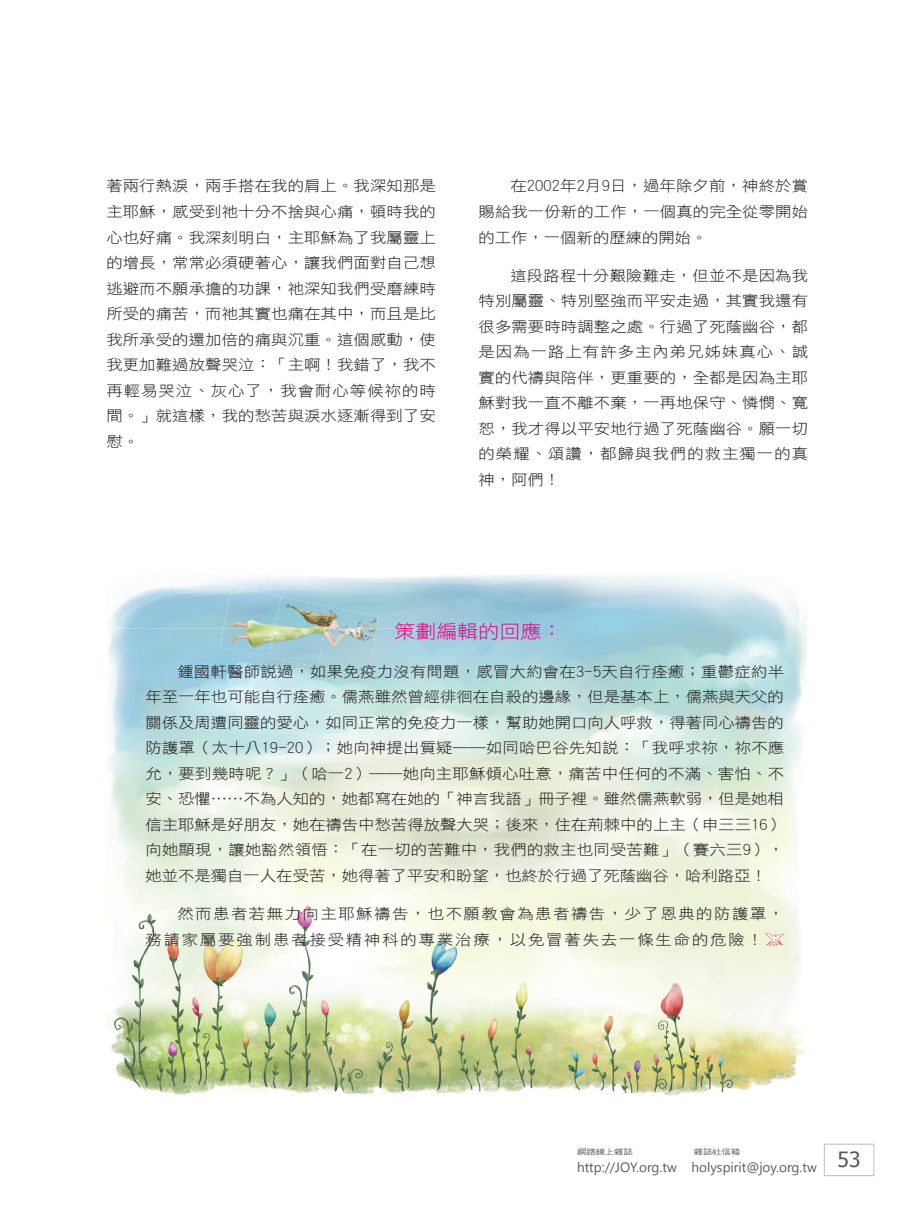
<style>
.page{position:relative;width:906px;height:1217px;background:#fff}
.page>*{position:absolute;margin:0;border:0;box-sizing:border-box;transform-origin:0 0}
.t1{font:18.9px "DF Hei W3 WIN BF";color:#ed028c;scale:1.11 1}
.t2{font:14.7px/25.5px "DF Hei W3 WIN BF";letter-spacing:.01em;color:#231f20;text-align:justify;scale:1.11 1}
.t3{font:14.7px/25.5px "DF Hei W3 WIN BF";letter-spacing:.115em;color:#231f20;scale:1.11 1}
.t4{font:13.5px "Segoe UI";color:#57585a}
.t5{font:7.5px "DF Hei W5 WIN BF";letter-spacing:-.015em;color:#57585a;scale:1.25 1}
</style>
<div class="page">
<div style="left:824px;top:1143px;width:50px;height:32px;border:1px solid #bcbdc0"></div>
<img style="left:110px;top:577px;width:146px;height:51px">
<img style="left:379px;top:626px;width:428px;height:53px">
<img style="left:752px;top:679px;width:50px;height:288px">
<img style="left:108px;top:628px;width:644px;height:158px">
<img style="left:106px;top:967px;width:698px;height:128px">
<img style="left:115px;top:882px;width:617px;height:85px">
<img style="left:115px;top:1050px;width:617px;height:42px">
<img style="left:330px;top:606px;width:49px;height:22px">
<img style="left:281px;top:597px;width:49px;height:31px">
<img style="left:223px;top:587px;width:58px;height:41px">
<img style="left:318px;top:628px;width:58px;height:48px">
<img style="left:269px;top:628px;width:57px;height:39px">
<img style="left:220px;top:628px;width:54px;height:29px">
<svg style="left:765px;top:932px;width:19px;height:15px"></svg>
<p class="t2" style="left:106px;top:173px;width:298px">著兩行熱淚，兩手搭在我的肩上。我深知那是主耶穌，感受到祂十分不捨與心痛，頓時我的心也好痛。我深刻明白，主耶穌為了我屬靈上的增長，常常必須硬著心，讓我們面對自己想逃避而不願承擔的功課，祂深知我們受磨練時所受的痛苦，而祂其實也痛在其中，而且是比我所承受的還加倍的痛與沉重。這個感動，使我更加難過放聲哭泣：「主啊！我錯了，我不再輕易哭泣、灰心了，我會耐心等候祢的時間。」就這樣，我的愁苦與淚水逐漸得到了安慰。</p>
<p class="t2" style="left:478px;top:173px;width:298px;text-indent:32px">在2002年2月9日，過年除夕前，神終於賞賜給我一份新的工作，一個真的完全從零開始的工作，一個新的歷練的開始。</p>
<p class="t2" style="left:478px;top:262px;width:298px;text-indent:32px">這段路程十分艱險難走，但並不是因為我特別屬靈、特別堅強而平安走過，其實我還有很多需要時時調整之處。行過了死蔭幽谷，都是因為一路上有許多主內弟兄姊妹真心、誠實的代禱與陪伴，更重要的，全都是因為主耶穌對我一直不離不棄，一再地保守、憐憫、寬恕，我才得以平安地行過了死蔭幽谷。願一切的榮耀、頌讚，都歸與我們的救主獨一的真神，阿們！</p>
<p class="t1" style="left:394px;top:621px;width:153px">策劃編輯的回應：</p>
<p class="t2" style="left:145px;top:658px;width:577px;text-indent:32px">鍾國軒醫師說過，如果免疫力沒有問題，感冒大約會在3-5天自行痊癒；重鬱症約半年至一年也可能自行痊癒。儒燕雖然曾經徘徊在自殺的邊緣，但是基本上，儒燕與天父的關係及周遭同靈的愛心，如同正常的免疫力一樣，幫助她開口向人呼救，得著同心禱告的防護罩（太十八19-20）；她向神提出質疑──如同哈巴谷先知說：「我呼求祢，祢不應允，要到幾時呢？」（哈一2）──她向主耶穌傾心吐意，痛苦中任何的不滿、害怕、不安、恐懼……不為人知的，她都寫在她的「神言我語」冊子裡。雖然儒燕軟弱，但是她相信主耶穌是好朋友，她在禱告中愁苦得放聲大哭；後來，住在荊棘中的上主（申三三16）向她顯現，讓她豁然領悟：「在一切的苦難中，我們的救主也同受苦難」（賽六三9），她並不是獨自一人在受苦，她得著了平安和盼望，也終於行過了死蔭幽谷，哈利路亞！</p>
<p class="t3" style="left:145px;top:900px;width:577px;text-indent:32px">然而患者若無力向主耶穌禱告，也不願教會為患者禱告，少了恩典的防護罩，務請家屬要強制患者接受精神科的專業治療，以免冒著失去一條生命的危險！</p>
<p class="t5" style="left:577px;top:1147px;width:46px">網路線上雜誌</p>
<p class="t5" style="left:694px;top:1147px;width:39px">雜誌社信箱</p>
<p class="t4" style="left:577px;top:1157px;width:285px">http://JOY.org.tw holyspirit@joy.org.tw <sup>53</sup></p>
</div>
